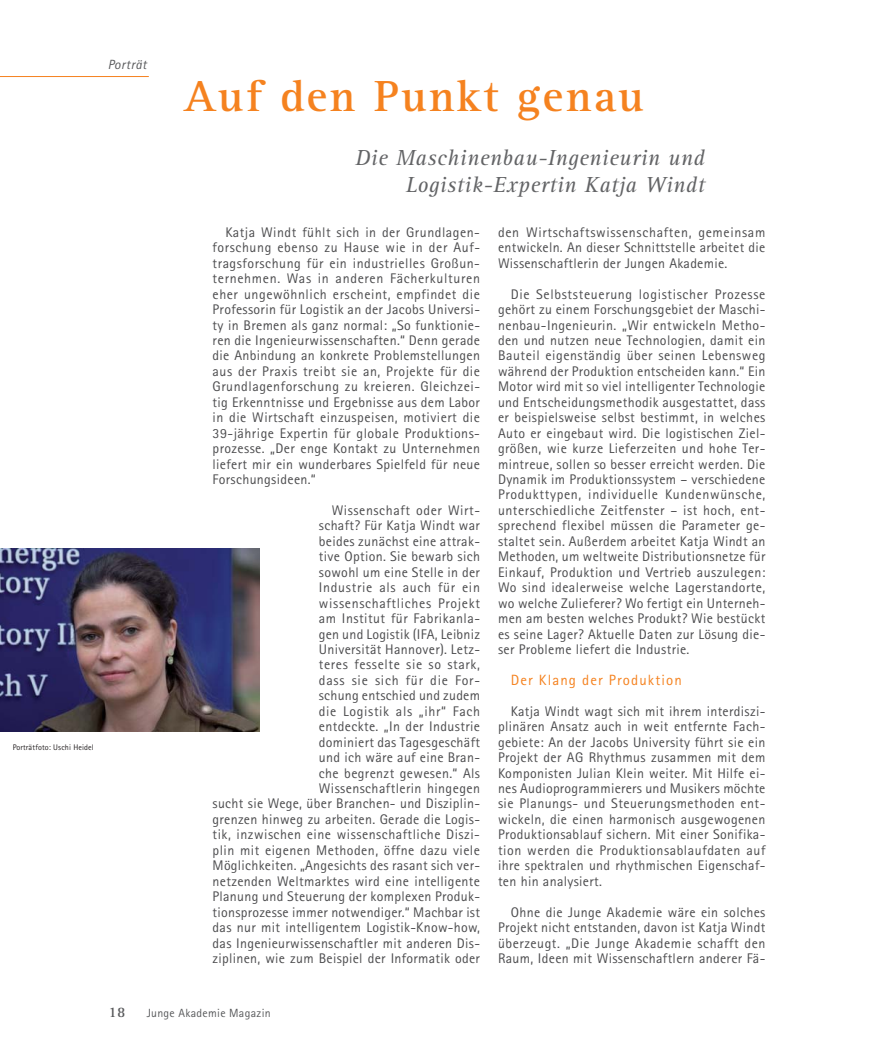
<style>
.page{position:relative;width:893px;height:1063px;background:#fff}
.page>*{position:absolute;margin:0;border:0;box-sizing:border-box;transform-origin:0 0}
.t1{font:700 45px "Rotis Serif";letter-spacing:.05em;color:#f5821f}
.t2{font:italic 22.5px/27px "Rotis Serif";letter-spacing:.025em;color:#636466;text-align:right}
.t3{font:700 15px "Rotis Serif";color:#58595b}
.t4{font:14.85px "Rotis Sans Serif";letter-spacing:.075em;color:#f5821f}
.t5{font:13.95px/15.5px "Rotis Sans Serif";letter-spacing:.025em;color:#4c4c4e;text-align:justify}
.t6{font:italic 13.35px "Rotis Sans Serif";letter-spacing:.035em;color:#58595b}
.t7{font:11.85px "Rotis Sans Serif";letter-spacing:.025em;color:#58595b}
.t8{font:8.1px "Rotis Sans Serif";letter-spacing:.015em;color:#231f20}
</style>
<div class="page">
<img style="left:0;top:549px;width:259px;height:182px">
<hr style="left:0;top:76px;width:149px;height:1px;background:#f5821f">
<p class="t6" style="left:108px;top:60px;width:40px">Porträt</p>
<p class="t8" style="left:13px;top:745px;width:83px">Porträtfoto: Uschi Heidel</p>
<h1 class="t1" style="left:184px;top:79px;width:461px">Auf den Punkt genau</h1>
<h2 class="t2" style="left:355px;top:146px;width:351px">Die Maschinenbau-Ingenieurin und<br>Logistik-Expertin Katja Windt</h2>
<p class="t5" style="left:213px;top:226px;width:269px;text-indent:13px">Katja Windt fühlt sich in der Grundlagen&shy;forschung ebenso zu Hause wie in der Auf&shy;tragsforschung für ein industrielles Großun&shy;ternehmen. Was in anderen Fächerkulturen eher ungewöhnlich erscheint, empfindet die Professorin für Logistik an der Jacobs Universi&shy;ty in Bremen als ganz normal: „So funktionie&shy;ren die Ingenieurwissenschaften.“ Denn gerade die Anbindung an konkrete Problemstellungen aus der Praxis treibt sie an, Projekte für die Grundlagenforschung zu kreieren. Gleichzei&shy;tig Erkenntnisse und Ergebnisse aus dem Labor in die Wirtschaft einzuspeisen, motiviert die 39-jährige Expertin für globale Produktions&shy;prozesse. „Der enge Kontakt zu Unternehmen liefert mir ein wunderbares Spielfeld für neue Forschungsideen.“</p>
<p class="t5" style="left:213px;top:504px;width:269px;text-align:right">Wissenschaft oder Wirt-<br>schaft? Für Katja Windt war<br>beides zunächst eine attrak-<br>tive Option. Sie bewarb sich<br>sowohl um eine Stelle in der<br>Industrie als auch für ein wissenschaftliches Projekt<br>am Institut für Fabrikanla-<br>gen und Logistik (IFA, Leibniz<br>Universität Hannover). Letz-<br>teres fesselte sie so stark,<br>dass sie sich für die For-<br>schung entschied und zudem<br>die Logistik als „ihr“ Fach<br>entdeckte. „In der Industrie<br>dominiert das Tagesgeschäft<br>und ich wäre auf eine Bran-<br>che begrenzt gewesen.“ Als<br>Wissenschaftlerin hingegen<br>sucht sie Wege, über Branchen- und Disziplin&shy;grenzen hinweg zu arbeiten. Gerade die Logis&shy;tik, inzwischen eine wissenschaftliche Diszi&shy;plin mit eigenen Methoden, öffne dazu viele Möglichkeiten. „Angesichts des rasant sich ver&shy;netzenden Weltmarktes wird eine intelligente Planung und Steuerung der komplexen Produk&shy;tionsprozesse immer notwendiger.“ Machbar ist das nur mit intelligentem Logistik-Know-how, das Ingenieurwissenschaftler mit anderen Dis&shy;ziplinen, wie zum Beispiel der Informatik oder</p>
<p class="t5" style="left:498px;top:226px;width:269px">den Wirtschaftswissenschaften, gemeinsam entwickeln. An dieser Schnittstelle arbeitet die Wissenschaftlerin der Jungen Akademie.</p>
<p class="t5" style="left:498px;top:288px;width:269px;text-indent:13px">Die Selbststeuerung logistischer Prozesse gehört zu einem Forschungsgebiet der Maschi&shy;nenbau-Ingenieurin. „Wir entwickeln Metho&shy;den und nutzen neue Technologien, damit ein Bauteil eigenständig über seinen Lebensweg während der Produktion entscheiden kann.“ Ein Motor wird mit so viel intelligenter Technologie und Entscheidungsmethodik ausgestattet, dass er beispielsweise selbst bestimmt, in welches Auto er eingebaut wird. Die logistischen Ziel&shy;größen, wie kurze Lieferzeiten und hohe Ter&shy;mintreue, sollen so besser erreicht werden. Die Dynamik im Produktionssystem – verschiedene Produkttypen, individuelle Kundenwünsche, unterschiedliche Zeitfenster – ist hoch, ent&shy;sprechend flexibel müssen die Parameter ge&shy;staltet sein. Außerdem arbeitet Katja Windt an Methoden, um weltweite Distributionsnetze für Einkauf, Produktion und Vertrieb auszulegen:<br>Wo sind idealerweise welche Lagerstandorte, wo welche Zulieferer? Wo fertigt ein Unterneh&shy;men am besten welches Produkt? Wie bestückt es seine Lager? Aktuelle Daten zur Lösung die&shy;ser Probleme liefert die Industrie.</p>
<p class="t4" style="left:511px;top:675px;width:173px">Der Klang der Produktion</p>
<p class="t5" style="left:498px;top:705px;width:269px;text-indent:13px">Katja Windt wagt sich mit ihrem interdiszi&shy;plinären Ansatz auch in weit entfernte Fach&shy;gebiete: An der Jacobs University führt sie ein Projekt der AG Rhythmus zusammen mit dem Komponisten Julian Klein weiter. Mit Hilfe ei&shy;nes Audioprogrammierers und Musikers möchte sie Planungs- und Steuerungsmethoden ent&shy;wickeln, die einen harmonisch ausgewogenen Produktionsablauf sichern. Mit einer Sonifika&shy;tion werden die Produktionsablaufdaten auf ihre spektralen und rhythmischen Eigenschaf&shy;ten hin analysiert.</p>
<p class="t5" style="left:498px;top:906px;width:269px;text-indent:13px">Ohne die Junge Akademie wäre ein solches Projekt nicht entstanden, davon ist Katja Windt überzeugt. „Die Junge Akademie schafft den Raum, Ideen mit Wissenschaftlern anderer Fä-</p>
<p class="t3" style="left:109px;top:1006px;width:18px">18</p>
<p class="t7" style="left:147px;top:1009px;width:126px">Junge Akademie Magazin</p>
</div>
